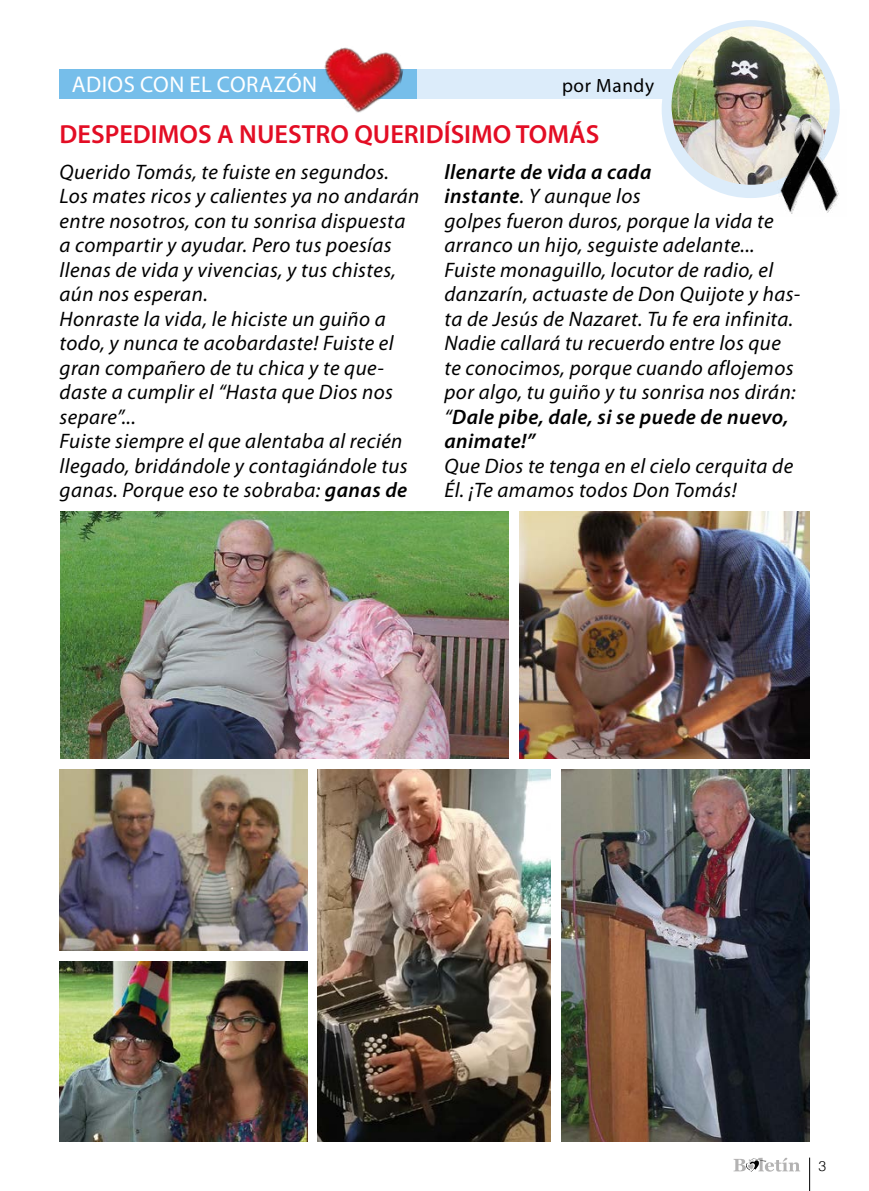
<style>
.page{position:relative;width:869px;height:1191px;background:#fff}
.page>*{position:absolute;margin:0;border:0;box-sizing:border-box;transform-origin:0 0}
.t1{font:600 26.25px "Myriad Pro";color:#e30d24}
.t2{font:22.75px "Myriad Pro";letter-spacing:.02em;color:#fff}
.t3{font:italic 21px/24.5px "Myriad Pro";letter-spacing:.02em;color:#000}
.t4{font:19.25px "Myriad Pro";letter-spacing:.03em;color:#000}
.t5{font:300 14px "Helvetica";color:#000}
.s1{font-weight:600}
</style>
<div class="page">
<hr style="left:809px;top:1157px;width:1px;height:34px;background:#000">
<svg style="left:733px;top:1157px;width:66px;height:14px"></svg>
<div style="left:60px;top:69px;width:360px;height:30px;background:#76beea"></div>
<div style="left:417px;top:69px;width:268px;height:30px;background:#dcecfa"></div>
<img style="left:324px;top:47px;width:79px;height:66px">
<img style="left:60px;top:511px;width:448px;height:247px">
<img style="left:60px;top:961px;width:247px;height:180px">
<img style="left:317px;top:769px;width:233px;height:372px">
<img style="left:519px;top:511px;width:290px;height:247px">
<img style="left:60px;top:769px;width:247px;height:181px">
<img style="left:561px;top:769px;width:248px;height:372px">
<div style="left:661px;top:20px;width:178px;height:178px;background:#dcecfa;border-radius:50%"></div>
<img style="left:671px;top:27px;width:158px;height:158px;border-radius:79px">
<img style="left:769px;top:109px;width:71px;height:105px">
<p class="t2" style="left:72px;top:70px;width:247px">ADIOS CON EL CORAZÓN</p>
<p class="t4" style="left:561px;top:74px;width:93px">por Mandy</p>
<p class="t1" style="left:60px;top:117px;width:541px">DESPEDIMOS A NUESTRO QUERIDÍSIMO TOMÁS</p>
<p class="t3" style="left:60px;top:160px;width:361px">Querido Tomás, te fuiste en segundos.<br>Los mates ricos y calientes ya no andarán entre nosotros, con tu sonrisa dispuesta a compartir y ayudar. Pero tus poesías llenas de vida y vivencias, y tus chistes, aún nos esperan.<br>Honraste la vida, le hiciste un guiño a todo, y nunca te acobardaste! Fuiste el gran compañero de tu chica y te que&shy;daste a cumplir el “Hasta que Dios nos separe”...<br>Fuiste siempre el que alentaba al recién llegado, bridándole y contagiándole tus ganas. Porque eso te sobraba: <span class="s1">ganas de</span></p>
<p class="t3" style="left:444px;top:160px;width:357px"><span class="s1">llenarte de vida a cada<br>instante</span>. Y aunque los<br>golpes fueron duros, porque la vida te arranco un hijo, seguiste adelante...<br>Fuiste monaguillo, locutor de radio, el danzarín, actuaste de Don Quijote y has&shy;ta de Jesús de Nazaret. Tu fe era infinita.<br>Nadie callará tu recuerdo entre los que te conocimos, porque cuando aflojemos por algo, tu guiño y tu sonrisa nos dirán: “<span class="s1">Dale pibe, dale, si se puede de nuevo, animate!”</span></p>
<p class="t3" style="left:444px;top:454px;width:350px">Que Dios te tenga en el cielo cerquita de<br>Él. ¡Te amamos todos Don Tomás!</p>
<p class="t5" style="left:818px;top:1157px;width:9px">3</p>
</div>
